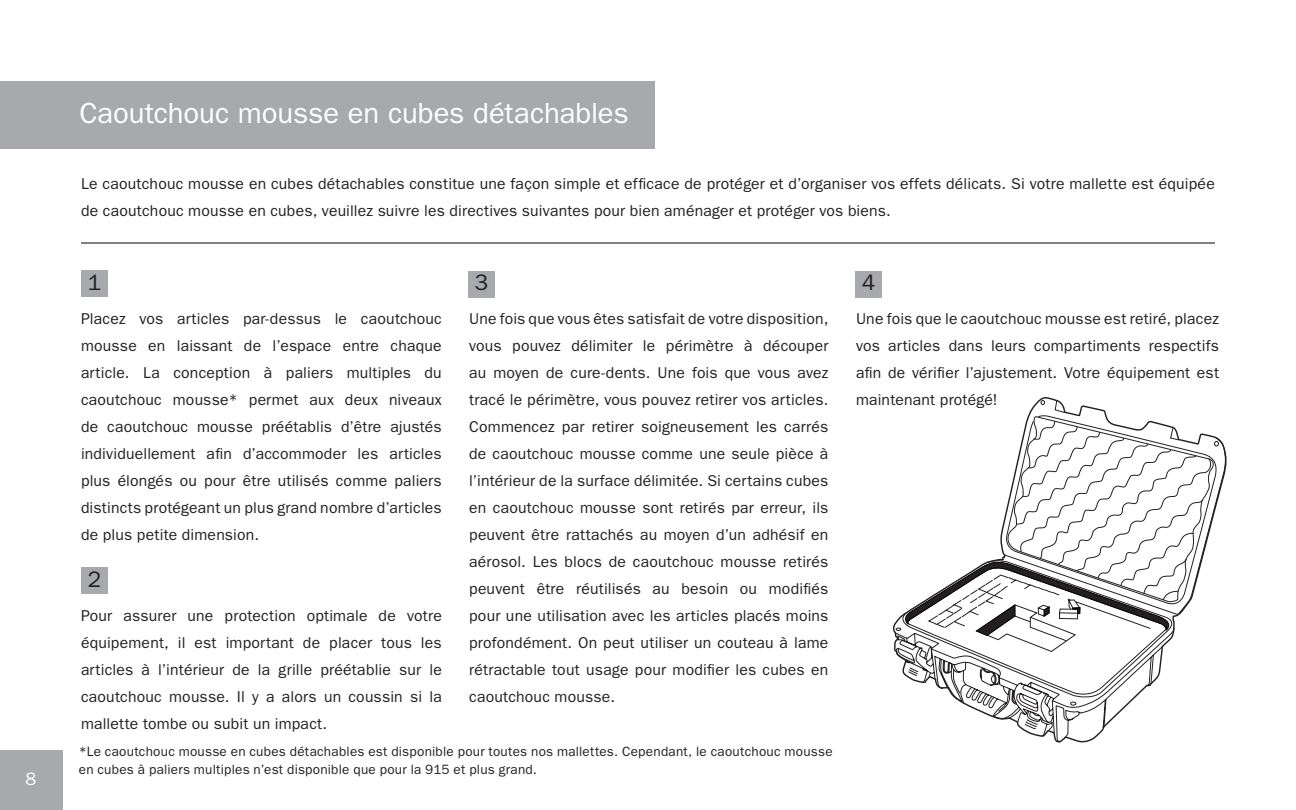
<style>
.page{position:relative;width:1296px;height:810px;background:#fff}
.page>*{position:absolute;margin:0;border:0;box-sizing:border-box;transform-origin:0 0}
.t1{font:29.25px "ITC Franklin Gothic Std";letter-spacing:-.005em;color:#fff}
.t2{font:22.5px "ITC Franklin Gothic Std";color:#231f20}
.t3{font:18px "ITC Franklin Gothic Std";color:#fff}
.t4{font:15.75px/27px "ITC Franklin Gothic Std";letter-spacing:.01em;color:#231f20;text-align:justify}
.t5{font:13.5px/18px "ITC Franklin Gothic Std";letter-spacing:.015em;color:#231f20}
</style>
<div class="page">
<div style="left:0;top:750px;width:62px;height:60px;background:#a8a9ad"></div>
<div style="left:0;top:81px;width:654px;height:67px;background:#a8a9ad"></div>
<div style="left:81px;top:270px;width:27px;height:27px;background:#a8a9ad"></div>
<div style="left:855px;top:271px;width:27px;height:27px;background:#a8a9ad"></div>
<div style="left:81px;top:567px;width:27px;height:27px;background:#a8a9ad"></div>
<div style="left:468px;top:271px;width:27px;height:27px;background:#a8a9ad"></div>
<hr style="left:81px;top:242px;width:1134px;height:2px;background:#231f20">
<svg style="left:895px;top:400px;width:331px;height:342px"></svg>
<svg style="left:904px;top:417px;width:315px;height:279px"></svg>
<p class="t3" style="left:26px;top:769px;width:12px">8</p>
<h1 class="t1" style="left:79px;top:97px;width:551px">Caoutchouc mousse en cubes détachables</h1>
<p class="t4" style="left:81px;top:170px;width:1135px">Le caoutchouc mousse en cubes détachables constitue une façon simple et efficace de protéger et d’organiser vos effets délicats. Si votre mallette est équipée de caoutchouc mousse en cubes, veuillez suivre les directives suivantes pour bien aménager et protéger vos biens.</p>
<h2 class="t2" style="left:88px;top:269px;width:15px">1</h2>
<h2 class="t2" style="left:862px;top:270px;width:15px">4</h2>
<h2 class="t2" style="left:475px;top:270px;width:15px">3</h2>
<p class="t4" style="left:81px;top:305px;width:362px">Placez vos articles par-dessus le caoutchouc mousse en laissant de l’espace entre chaque article. La conception à paliers multiples du caoutchouc mousse* permet aux deux niveaux de caoutchouc mousse préétablis d’être ajustés individuellement afin d’accommoder les articles plus élongés ou pour être utilisés comme paliers distincts protégeant un plus grand nombre d’articles de plus petite dimension.</p>
<h2 class="t2" style="left:88px;top:566px;width:15px">2</h2>
<p class="t4" style="left:81px;top:602px;width:362px">Pour assurer une protection optimale de votre équipement, il est important de placer tous les articles à l’intérieur de la grille préétablie sur le caoutchouc mousse. Il y a alors un coussin si la mallette tombe ou subit un impact.</p>
<p class="t4" style="left:469px;top:305px;width:361px">Une fois que vous êtes satisfait de votre disposition, vous pouvez délimiter le périmètre à découper au moyen de cure-dents. Une fois que vous avez tracé le périmètre, vous pouvez retirer vos articles.<br>Commencez par retirer soigneusement les carrés de caoutchouc mousse comme une seule pièce à l’intérieur de la surface délimitée. Si certains cubes en caoutchouc mousse sont retirés par erreur, ils peuvent être rattachés au moyen d’un adhésif en aérosol. Les blocs de caoutchouc mousse retirés peuvent être réutilisés au besoin ou modifiés pour une utilisation avec les articles placés moins profondément. On peut utiliser un couteau à lame rétractable tout usage pour modifier les cubes en caoutchouc mousse.</p>
<p class="t5" style="left:79px;top:742px;width:755px">*Le caoutchouc mousse en cubes détachables est disponible pour toutes nos mallettes. Cependant, le caoutchouc mousse en cubes à paliers multiples n’est disponible que pour la 915 et plus grand.</p>
<p class="t4" style="left:856px;top:305px;width:365px">Une fois que le caoutchouc mousse est retiré, placez vos articles dans leurs compartiments respectifs afin de vérifier l’ajustement. Votre équipement est maintenant protégé!</p>
</div>
